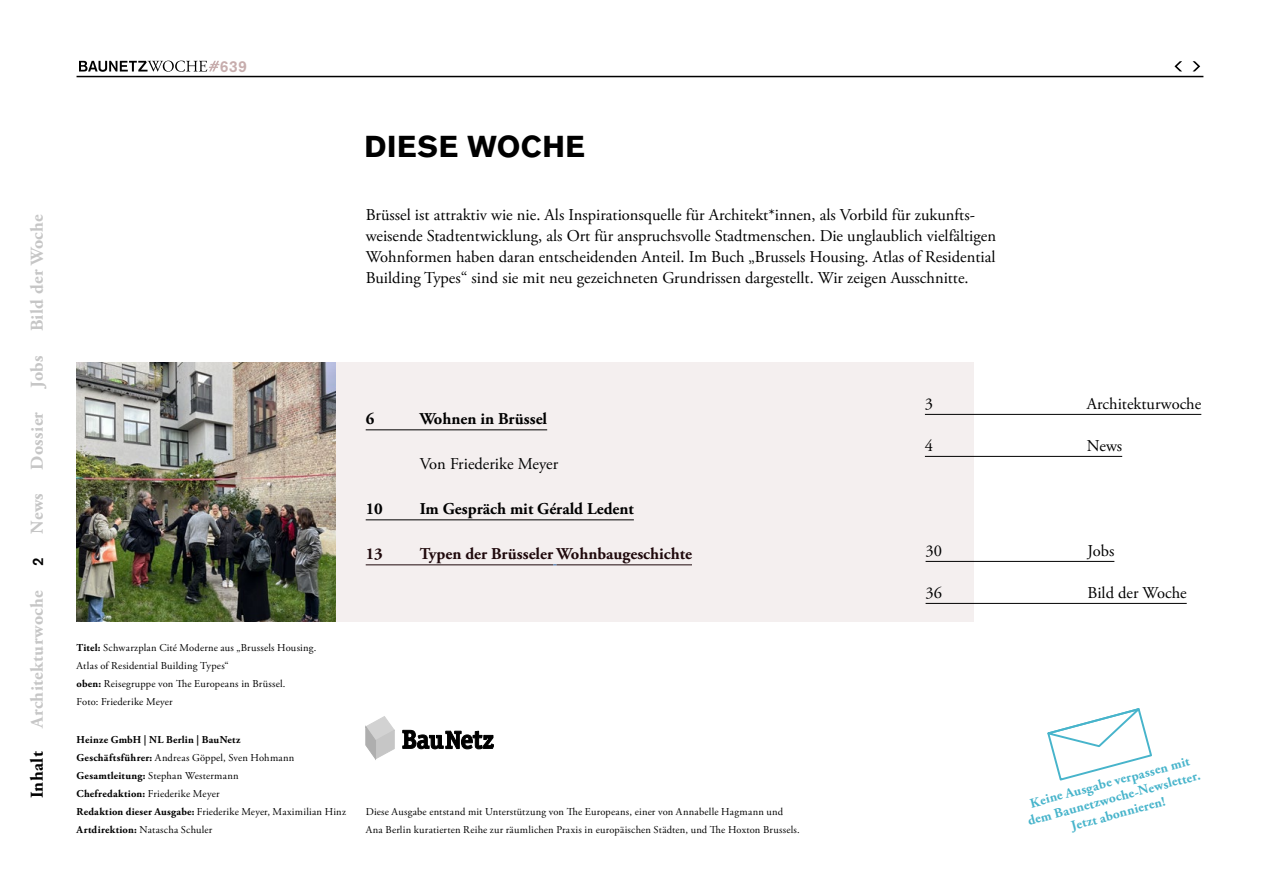
<style>
.page{position:relative;width:1263px;height:893px;background:#fff}
.page>*{position:absolute;margin:0;border:0;box-sizing:border-box;transform-origin:0 0}
.t1{font:700 30px "Akzidenz Grotesk BQ";letter-spacing:.02em;color:#000}
.t2{font:700 18px "Adobe Garamond Pro";letter-spacing:.02em;color:#c6c6c6}
.t3{font:700 18px "Adobe Garamond Pro";letter-spacing:.02em;color:#000}
.t4{font:16.5px/21px "Adobe Garamond Pro";color:#000}
.t5{font:700 16.5px "Adobe Garamond Pro";color:#000}
.t6{font:700 16.5px "Adobe Garamond Pro";color:#1f090c}
.t7{font:500 15.75px "Akzidenz Grotesk BQ";color:#c7adad}
.t8{font:500 15px "Akzidenz Grotesk BQ";color:#000}
.t9{font:700 13.5px/16.2px "Adobe Garamond Pro";color:#47b4cb;text-align:center}
.t10{font:10.5px/18px "Adobe Garamond Pro";letter-spacing:.02em;color:#000}
.t11{font:700 10.5px/18px "Adobe Garamond Pro";letter-spacing:.025em;color:#000}
.s1{font-weight:700}
.s2{font-weight:400}
</style>
<div class="page">
<hr style="left:77px;top:76px;width:1126px;height:1px;background:#000">
<svg style="left:1192px;top:61px;width:8px;height:10px"></svg>
<svg style="left:1174px;top:61px;width:8px;height:10px"></svg>
<div style="left:332px;top:362px;width:642px;height:260px;background:#f4efef"></div>
<hr style="left:366px;top:429px;width:181px;height:1px;background:#000">
<hr style="left:366px;top:519px;width:268px;height:1px;background:#000">
<hr style="left:366px;top:564px;width:187px;height:1px;background:#1f090c">
<hr style="left:557px;top:564px;width:135px;height:1px;background:#1f090c">
<svg style="left:1047px;top:708px;width:105px;height:73px"></svg>
<hr style="left:925px;top:414px;width:276px;height:1px;background:#000">
<hr style="left:925px;top:456px;width:197px;height:1px;background:#000">
<img style="left:77px;top:362px;width:259px;height:260px">
<svg style="left:366px;top:716px;width:28px;height:43px"></svg>
<svg style="left:402px;top:730px;width:91px;height:20px"></svg>
<hr style="left:925px;top:561px;width:189px;height:1px;background:#000">
<hr style="left:925px;top:603px;width:262px;height:1px;background:#000">
<svg style="left:79px;top:61px;width:140px;height:11px"></svg>
<p class="t7" style="left:220px;top:56px;width:28px">639</p>
<h1 class="t1" style="left:365px;top:129px;width:222px">DIESE WOCHE</h1>
<p class="t2" style="left:27px;top:331px;width:119px;rotate:-90deg">Bild der Woche</p>
<p class="t4" style="left:366px;top:205px;width:632px">Brüssel ist attraktiv wie nie. Als Inspirationsquelle für Architekt*innen, als Vorbild für zukunfts&shy;weisende Stadtentwicklung, als Ort für anspruchsvolle Stadtmenschen. Die unglaublich vielfältigen Wohnformen haben daran entscheidenden Anteil. Im Buch „Brussels Housing. Atlas of Residential Building Types“ sind sie mit neu gezeichneten Grundrissen dargestellt. Wir zeigen Ausschnitte.</p>
<p class="t2" style="left:27px;top:388px;width:34px;rotate:-90deg">Jobs</p>
<p class="t2" style="left:27px;top:470px;width:59px;rotate:-90deg">Dossier</p>
<p class="t2" style="left:27px;top:534px;width:42px;rotate:-90deg">News</p>
<p class="t8" style="left:29px;top:566px;width:10px;rotate:-90deg">2</p>
<p class="t2" style="left:27px;top:728px;width:139px;rotate:-90deg">Architekturwoche</p>
<p class="t3" style="left:27px;top:798px;width:49px;rotate:-90deg">Inhalt</p>
<p class="t5" style="left:366px;top:410px;width:10px">6</p>
<p class="t5" style="left:420px;top:410px;width:129px">Wohnen in Brüssel</p>
<p class="t4" style="left:420px;top:454px;width:140px">Von Friederike Meyer</p>
<p class="t5" style="left:366px;top:500px;width:19px">10</p>
<p class="t5" style="left:420px;top:500px;width:216px">Im Gespräch mit Gérald Ledent</p>
<p class="t6" style="left:366px;top:545px;width:19px">13</p>
<p class="t6" style="left:420px;top:545px;width:274px">Typen der Brüsseler Wohnbaugeschichte</p>
<p class="t10" style="left:77px;top:639px;width:241px"><span class="s1">Titel:</span> Schwarzplan Cité Moderne aus „Brussels Housing.<br>Atlas of Residential Building Types“<br><span class="s1">oben:</span> Reisegruppe von The Europeans in Brüssel.<br>Foto: Friederike Meyer</p>
<p class="t11" style="left:77px;top:731px;width:271px">Heinze GmbH | NL Berlin | BauNetz<br>Geschäftsführer: <span class="s2">Andreas Göppel, Sven Hohmann </span>Gesamtleitung: <span class="s2">Stephan Westermann<br></span>Chefredaktion: <span class="s2">Friederike Meyer<br></span>Redaktion dieser Ausgabe: <span class="s2">Friederike Meyer, Maximilian Hinz </span>Artdirektion: <span class="s2">Natascha Schuler</span></p>
<p class="t10" style="left:366px;top:803px;width:436px">Diese Ausgabe entstand mit Unterstützung von The Europeans, einer von Annabelle Hagmann und<br>Ana Berlin kuratierten Reihe zur räumlichen Praxis in europäischen Städten, und The Hoxton Brussels.</p>
<p class="t4" style="left:925px;top:394px;width:10px">3</p>
<p class="t4" style="left:1087px;top:394px;width:116px">Architekturwoche</p>
<p class="t4" style="left:925px;top:436px;width:10px">4</p>
<p class="t4" style="left:1087px;top:436px;width:37px">News</p>
<p class="t4" style="left:925px;top:541px;width:18px">30</p>
<p class="t4" style="left:1087px;top:541px;width:28px">Jobs</p>
<p class="t4" style="left:925px;top:583px;width:18px">36</p>
<p class="t4" style="left:1087px;top:583px;width:101px">Bild der Woche</p>
<p class="t9" style="left:1022px;top:798px;width:180px;rotate:-15deg">Keine Ausgabe verpassen mit dem Baunetzwoche-Newsletter.<br>Jetzt abonnieren!</p>
</div>
